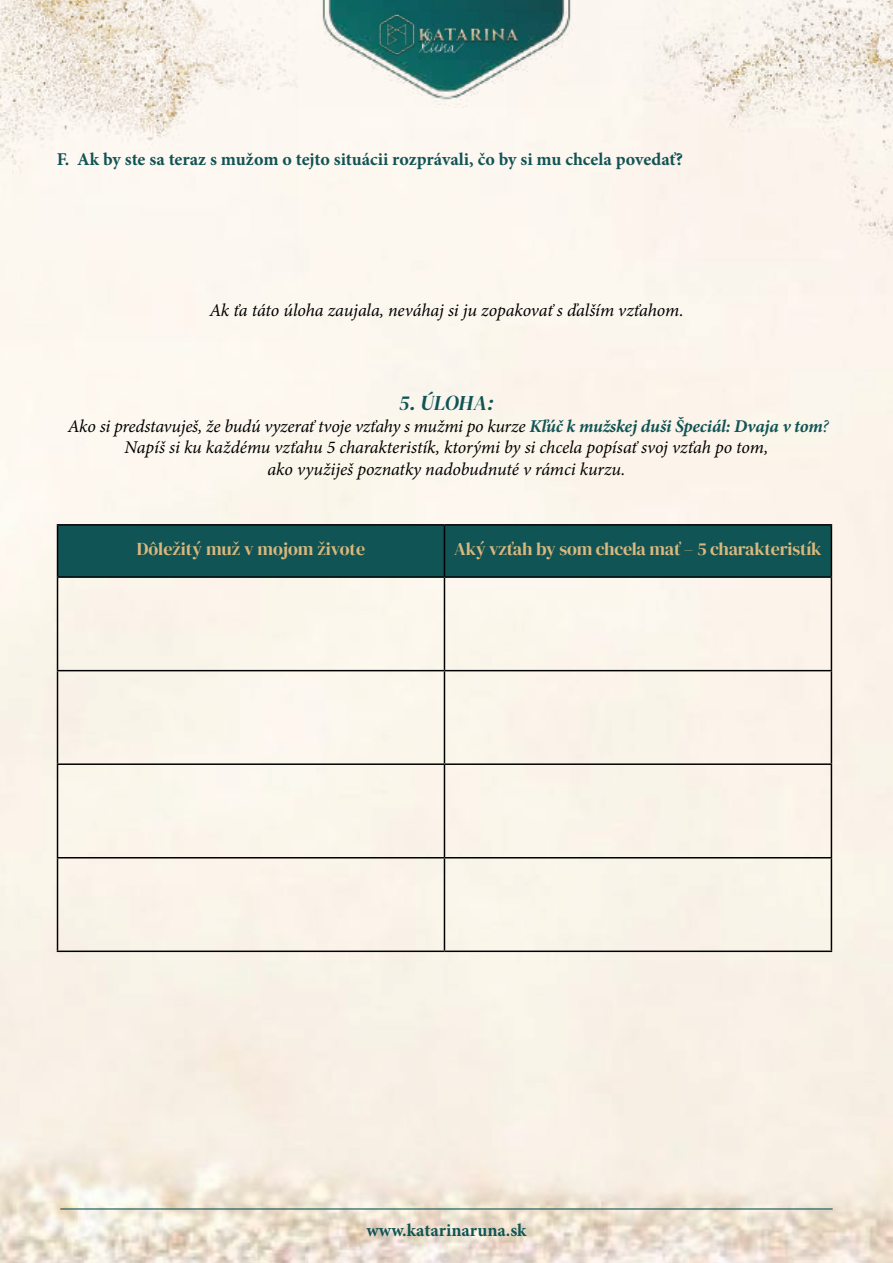
<style>
.page{position:relative;width:893px;height:1263px;background:#fff}
.page>*{position:absolute;margin:0;border:0;box-sizing:border-box;transform-origin:0 0}
.t1{font:italic 21px "DM Serif Display";letter-spacing:-.005em;color:#115455}
.t2{font:italic 18px/21.6px "Minion Pro";letter-spacing:-.01em;color:#000;text-align:center}
.t3{font:700 18px "Minion Pro";color:#115455}
.t4{font:18px "DM Serif Display";letter-spacing:-.01em;color:#dab87d}
.s1{font-weight:700;color:#115455}
.s2{color:#115455}
</style>
<div class="page">
<img style="left:0;top:0;width:893px;height:1263px">
<div style="left:58px;top:526px;width:773px;height:50px;background:#115455"></div>
<hr style="left:57px;top:524px;width:387px;height:2px;background:#000">
<hr style="left:57px;top:526px;width:1px;height:50px;background:#000">
<hr style="left:444px;top:524px;width:388px;height:2px;background:#000">
<hr style="left:444px;top:526px;width:1px;height:50px;background:#000">
<hr style="left:831px;top:526px;width:1px;height:50px;background:#000">
<hr style="left:57px;top:576px;width:387px;height:2px;background:#000">
<hr style="left:57px;top:578px;width:1px;height:92px;background:#000">
<hr style="left:444px;top:576px;width:388px;height:2px;background:#000">
<hr style="left:444px;top:578px;width:1px;height:92px;background:#000">
<hr style="left:831px;top:578px;width:1px;height:92px;background:#000">
<hr style="left:57px;top:670px;width:387px;height:1px;background:#000">
<hr style="left:57px;top:671px;width:1px;height:92px;background:#000">
<hr style="left:444px;top:670px;width:388px;height:1px;background:#000">
<hr style="left:444px;top:671px;width:1px;height:92px;background:#000">
<hr style="left:831px;top:671px;width:1px;height:92px;background:#000">
<hr style="left:57px;top:763px;width:387px;height:2px;background:#000">
<hr style="left:57px;top:765px;width:1px;height:92px;background:#000">
<hr style="left:444px;top:763px;width:388px;height:2px;background:#000">
<hr style="left:444px;top:765px;width:1px;height:92px;background:#000">
<hr style="left:831px;top:765px;width:1px;height:92px;background:#000">
<hr style="left:57px;top:857px;width:387px;height:1px;background:#000">
<hr style="left:57px;top:858px;width:1px;height:92px;background:#000">
<hr style="left:444px;top:857px;width:388px;height:1px;background:#000">
<hr style="left:444px;top:858px;width:1px;height:92px;background:#000">
<hr style="left:831px;top:858px;width:1px;height:92px;background:#000">
<hr style="left:57px;top:950px;width:387px;height:2px;background:#000">
<hr style="left:444px;top:950px;width:388px;height:2px;background:#000">
<img style="left:0;top:0;width:298px;height:342px">
<img style="left:643px;top:0;width:250px;height:295px">
<img style="left:294px;top:0;width:305px;height:107px">
<img style="left:375px;top:11px;width:143px;height:47px">
<hr style="left:60px;top:1208px;width:773px;height:1px;background:#115455">
<p class="t3" style="left:57px;top:152px;width:628px">F. Ak by ste sa teraz s mužom o tejto situácii rozprávali, čo by si mu chcela povedať?</p>
<p class="t2" style="left:209px;top:300px;width:476px">Ak ťa táto úloha zaujala, neváhaj si ju zopakovať s ďalším vzťahom.</p>
<p class="t1" style="left:399px;top:390px;width:96px">5. ÚLOHA:</p>
<p class="t2" style="left:68px;top:415px;width:763px">Ako si predstavuješ, že budú vyzerať tvoje vzťahy s mužmi po kurze <span class="s1">Kľúč k mužskej duši Špeciál: Dvaja v tom</span><span class="s2">?<br></span>Napíš si ku každému vzťahu 5 charakteristík, ktorými by si chcela popísať svoj vzťah po tom,<br>ako využiješ poznatky nadobudnuté v rámci kurzu.</p>
<p class="t4" style="left:137px;top:539px;width:230px">Dôležitý muž v mojom živote</p>
<p class="t4" style="left:454px;top:539px;width:369px">Aký vzťah by som chcela mať – 5 charakteristík</p>
<p class="t3" style="left:366px;top:1223px;width:162px">www.katarinaruna.sk</p>
</div>
